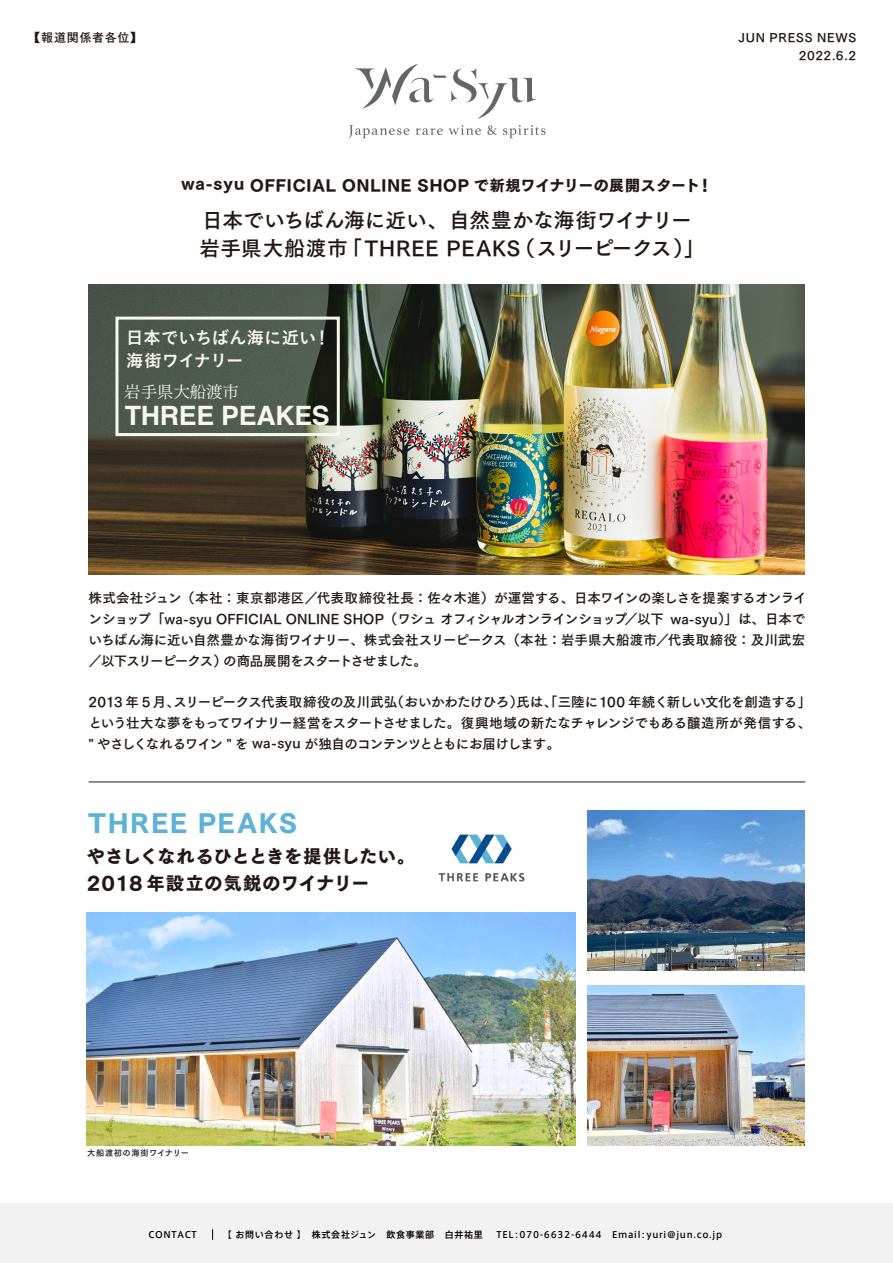
<style>
.page{position:relative;width:893px;height:1263px;background:#fff}
.page>*{position:absolute;margin:0;border:0;box-sizing:border-box;transform-origin:0 0}
.t1{font:700 26.7px "Helvetica";letter-spacing:-.01em;color:#f8f7ef}
.t2{font:24px "Tsuku Go CID H";letter-spacing:.075em;color:#5eb2d7}
.t3{font:20.7px/28.5px "Tsuku Go CID B";letter-spacing:.005em;color:#221714}
.t4{font:18px/27px "Tsuku Go CID H";letter-spacing:.015em;color:#221714}
.t5{font:17.25px/22.5px "Koburina Go Std W6";color:#f8f7ef}
.t6{font:16.5px "Tsuku Min Pro R";letter-spacing:-.01em;color:#f8f7ef}
.t7{font:15px "Tsuku Go CID H";letter-spacing:.055em;color:#221714}
.t8{font:13.5px/21px "Tsuku Go CID B";letter-spacing:-.04em;color:#221714;text-align:justify}
.t9{font:12px/18.3px "Tsuku Go CID B";letter-spacing:.055em;color:#221714;text-align:right}
.t10{font:500 9px "Axis Std";letter-spacing:.08em;color:#060001}
.t11{font:8.25px "Tsuku Go CID B";letter-spacing:.05em;color:#221714}
</style>
<div class="page">
<img style="left:88px;top:285px;width:716px;height:289px">
<hr style="left:89px;top:781px;width:716px;height:1px;background:#221714">
<img style="left:588px;top:811px;width:216px;height:159px">
<img style="left:588px;top:985px;width:216px;height:161px">
<img style="left:87px;top:912px;width:489px;height:234px">
<img style="left:438px;top:834px;width:87px;height:48px">
<div style="left:115px;top:317px;width:225px;height:119px;border:3px solid #f8f7ef"></div>
<svg style="left:349px;top:64px;width:196px;height:74px"></svg>
<div style="left:0;top:1203px;width:893px;height:60px;background:#f2f2f3"></div>
<p class="t9" style="left:29px;top:28px;width:115px">【報道関係者各位】</p>
<p class="t9" style="left:739px;top:28px;width:119px">JUN PRESS NEWS<br>2022.6.2</p>
<p class="t7" style="left:181px;top:174px;width:533px">wa-syu OFFICIAL ONLINE SHOP で新規ワイナリーの展開スタート！</p>
<h3 class="t3" style="left:200px;top:205px;width:507px">日本でいちばん海に近い、自然豊かな海街ワイナリー岩手県大船渡市「THREE PEAKS（スリーピークス）」</h3>
<p class="t5" style="left:126px;top:327px;width:206px">日本でいちばん海に近い！海街ワイナリー</p>
<h1 class="t1" style="left:125px;top:394px;width:207px">THREE PEAKES</h1>
<p class="t6" style="left:124px;top:377px;width:116px">岩手県大船渡市</p>
<p class="t8" style="left:89px;top:587px;width:720px">株式会社ジュン（本社：東京都港区／代表取締役社長：佐々木進）が運営する、日本ワインの楽しさを提案するオンラインショップ「wa-syu OFFICIAL ONLINE SHOP（ワシュ オフィシャルオンラインショップ／以下 wa-syu）」は、日本でいちばん海に近い自然豊かな海街ワイナリー、株式会社スリーピークス（本社：岩手県大船渡市／代表取締役：及川武宏／以下スリーピークス）の商品展開をスタートさせました。</p>
<p class="t8" style="left:89px;top:691px;width:724px">2013 年 5 月、スリーピークス代表取締役の及川武弘（おいかわたけひろ）氏は、「三陸に100 年続く新しい文化を創造する」という壮大な夢をもってワイナリー経営をスタートさせました。復興地域の新たなチャレンジでもある醸造所が発信する、" やさしくなれるワイン " を wa-syu が独自のコンテンツとともにお届けします。</p>
<h2 class="t2" style="left:88px;top:805px;width:211px">THREE PEAKS</h2>
<h3 class="t4" style="left:87px;top:842px;width:330px">やさしくなれるひとときを提供したい。<br>2018 年設立の気鋭のワイナリー</h3>
<p class="t11" style="left:87px;top:1147px;width:104px">大船渡初の海街ワイナリー</p>
<p class="t10" style="left:148px;top:1228px;width:50px">CONTACT</p>
<p class="t10" style="left:223px;top:1227px;width:501px">【 お問い合わせ 】　株式会社ジュン　飲食事業部　白井祐里　 TEL：070-6632-6444　Email：yuri@jun.co.jp</p>
</div>
